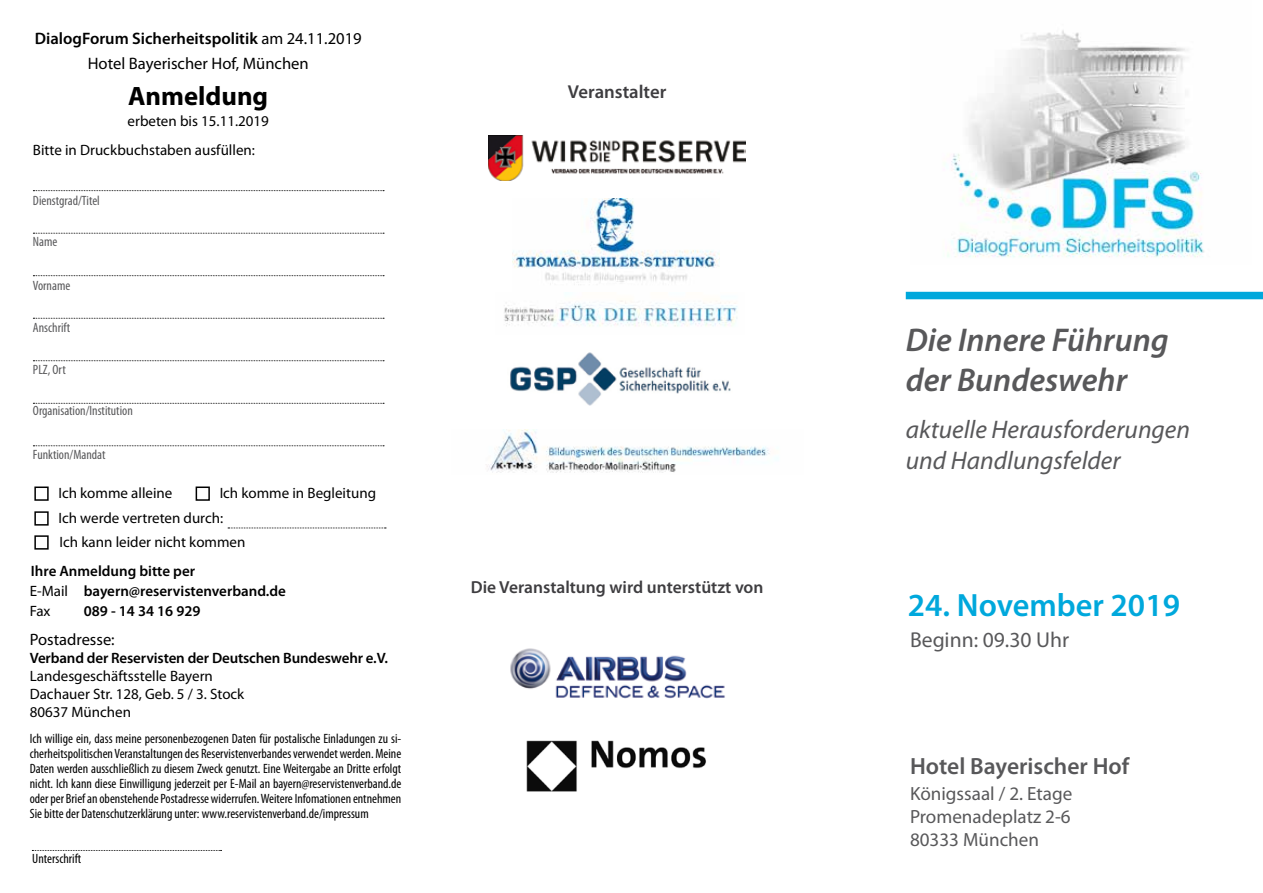
<style>
.page{position:relative;width:1263px;height:893px;background:#fff}
.page>*{position:absolute;margin:0;border:0;box-sizing:border-box;transform-origin:0 0}
.t1{font:italic 600 33px/39.6px "Myriad Pro";color:#58585a}
.t2{font:600 32.4px "Myriad Pro";color:#00a8dc}
.t3{font:700 26.7px "Myriad Pro";color:#000}
.t4{font:italic 25.5px/30.6px "Myriad Pro";color:#58585a}
.t5{font:600 23.55px "Myriad Pro";color:#58585a}
.t6{font:21.6px "Myriad Pro";color:#58585a}
.t7{font:19.05px/23px "Myriad Pro";color:#58585a;text-align:justify}
.t8{font:600 18.75px "Myriad Pro";color:#3e3d40}
.t9{font:600 17.4px "Myriad Pro";color:#3e3d40}
.t10{font:16.65px/24.5px "Myriad Pro";color:#000;text-align:center}
.t11{font:16.5px "Myriad Pro";color:#000}
.t12{font:15px/18px "Myriad Pro";color:#000}
.t13{font:600 15px/20px "Myriad Pro";letter-spacing:-.005em;color:#000}
.t14{font:condensed 13.5px/15px "Myriad Pro";color:#000;text-align:justify}
.t15{font:condensed 13.5px "Myriad Pro";color:#58585a}
.s1{font-weight:600}
.s2{font-weight:400}
</style>
<div class="page">
<svg style="left:33px;top:190px;width:351px;height:1px"></svg>
<svg style="left:33px;top:233px;width:351px;height:1px"></svg>
<svg style="left:33px;top:275px;width:351px;height:1px"></svg>
<svg style="left:33px;top:318px;width:351px;height:1px"></svg>
<svg style="left:33px;top:360px;width:351px;height:1px"></svg>
<svg style="left:33px;top:403px;width:351px;height:1px"></svg>
<svg style="left:33px;top:445px;width:351px;height:1px"></svg>
<img style="left:947px;top:30px;width:257px;height:228px">
<div style="left:906px;top:292px;width:357px;height:7px;background:#00a8dc"></div>
<img style="left:489px;top:136px;width:256px;height:45px">
<img style="left:513px;top:199px;width:206px;height:86px">
<img style="left:510px;top:352px;width:221px;height:54px">
<img style="left:526px;top:740px;width:180px;height:52px">
<img style="left:510px;top:648px;width:215px;height:51px">
<img style="left:486px;top:430px;width:292px;height:43px">
<img style="left:504px;top:300px;width:234px;height:26px">
<div style="left:34px;top:486px;width:15px;height:15px;border:2px solid #000"></div>
<div style="left:196px;top:486px;width:14px;height:15px;border:2px solid #000"></div>
<div style="left:34px;top:535px;width:15px;height:15px;border:2px solid #000"></div>
<div style="left:34px;top:511px;width:15px;height:15px;border:2px solid #000"></div>
<svg style="left:228px;top:528px;width:158px;height:1px"></svg>
<svg style="left:32px;top:850px;width:190px;height:1px"></svg>
<p class="t10" style="left:35px;top:26px;width:328px"><span class="s1">DialogForum Sicherheitspolitik</span> am 24.11.2019<br>Hotel Bayerischer Hof, München</p>
<h3 class="t3" style="left:128px;top:78px;width:141px">Anmeldung</h3>
<p class="t12" style="left:33px;top:106px;width:237px;line-height:29.1px;text-indent:95px">erbeten bis 15.11.2019<br>Bitte in Druckbuchstaben ausfüllen:</p>
<p class="t15" style="left:33px;top:192px;width:68px">Dienstgrad/Titel</p>
<p class="t15" style="left:33px;top:234px;width:26px">Name</p>
<p class="t15" style="left:33px;top:277px;width:39px">Vorname</p>
<p class="t15" style="left:33px;top:319px;width:39px">Anschrift</p>
<p class="t15" style="left:33px;top:361px;width:34px">PLZ, Ort</p>
<p class="t15" style="left:33px;top:403px;width:101px">Organisation/Institution</p>
<p class="t15" style="left:33px;top:446px;width:74px">Funktion/Mandat</p>
<p class="t12" style="left:58px;top:484px;width:115px">Ich komme alleine</p>
<p class="t12" style="left:220px;top:484px;width:158px">Ich komme in Begleitung</p>
<p class="t12" style="left:60px;top:533px;width:187px">Ich kann leider nicht kommen</p>
<p class="t12" style="left:58px;top:509px;width:166px">Ich werde vertreten durch:</p>
<p class="t13" style="left:30px;top:560px;width:258px">Ihre Anmeldung bitte per<br><span class="s2">E-Mail</span> bayern@reservistenverband.de<br><span class="s2">Fax</span></p>
<p class="t13" style="left:84px;top:600px;width:118px">089 - 14 34 16 929</p>
<p class="t11" style="left:30px;top:629px;width:86px">Postadresse:</p>
<p class="t13" style="left:30px;top:647px;width:360px">Verband der Reservisten der Deutschen Bundeswehr e.V.</p>
<p class="t12" style="left:30px;top:667px;width:216px">Landesgeschäftsstelle Bayern<br>Dachauer Str. 128, Geb. 5 / 3. Stock<br>80637 München</p>
<p class="t14" style="left:30px;top:730px;width:373px">Ich willige ein, dass meine personenbezogenen Daten für postalische Einladungen zu si&shy;cherheitspolitischen Veranstaltungen des Reservistenverbandes verwendet werden. Meine Daten werden ausschließlich zu diesem Zweck genutzt. Eine Weitergabe an Dritte erfolgt nicht. Ich kann diese Einwilligung jederzeit per E-Mail an bayern@reservistenverband.de oder per Brief an obenstehende Postadresse widerrufen. Weitere Infomationen entnehmen Sie bitte der Datenschutzerklärung unter: www.reservistenverband.de/impressum</p>
<p class="t14" style="left:32px;top:851px;width:51px">Unterschrift</p>
<h3 class="t8" style="left:568px;top:80px;width:100px">Veranstalter</h3>
<p class="t9" style="left:471px;top:576px;width:294px">Die Veranstaltung wird unterstützt von</p>
<h1 class="t1" style="left:906px;top:319px;width:265px">Die Innere Führung der Bundeswehr</h1>
<h3 class="t4" style="left:906px;top:414px;width:286px">aktuelle Herausforderungen und Handlungsfelder</h3>
<h2 class="t2" style="left:908px;top:584px;width:274px">24. November 2019</h2>
<h3 class="t6" style="left:910px;top:626px;width:161px">Beginn: 09.30 Uhr</h3>
<h3 class="t5" style="left:910px;top:751px;width:221px">Hotel Bayerischer Hof</h3>
<h3 class="t7" style="left:910px;top:782px;width:164px">Königssaal / 2. Etage Promenadeplatz 2-6<br>80333 München</h3>
</div>
